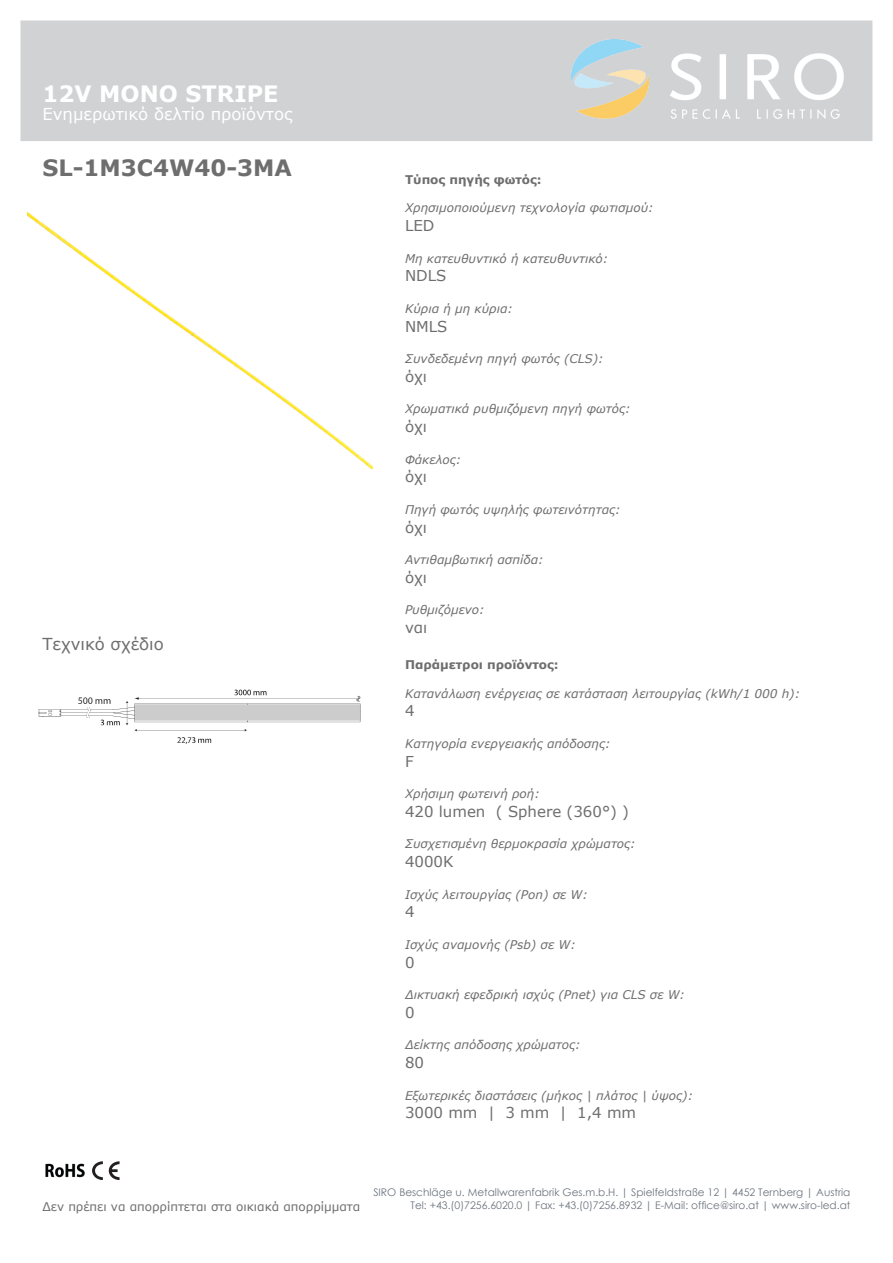
<style>
.page{position:relative;width:893px;height:1263px;background:#fff}
.page>*{position:absolute;margin:0;border:0;box-sizing:border-box;transform-origin:0 0}
.t1{font:700 22.5px "Verdana";color:#6e6e6e}
.t2{font:700 22.5px "Verdana";color:#fff}
.t3{font:16.5px "Verdana";color:#fff}
.t4{font:16.5px "Verdana";color:#6e6e6e}
.t5{font:15px "Verdana";color:#6e6e6e}
.t6{font:italic 12px "Verdana";color:#6e6e6e}
.t7{font:12px "Verdana";color:#6e6e6e}
.t8{font:700 12px "Verdana";color:#6e6e6e}
.t9{font:10.5px/12.6px "Century Gothic";color:#6d747f;text-align:right}
</style>
<div class="page">
<div style="left:21px;top:21px;width:851px;height:120px;background:#d1d2d4"></div>
<img style="left:571px;top:40px;width:272px;height:78px">
<img style="left:45px;top:1163px;width:40px;height:15px">
<svg style="left:92px;top:1161px;width:27px;height:19px"></svg>
<img style="left:27px;top:211px;width:345px;height:258px">
<img style="left:38px;top:689px;width:323px;height:55px">
<h1 class="t2" style="left:42px;top:80px;width:238px">12V MONO STRIPE</h1>
<h2 class="t3" style="left:42px;top:104px;width:251px">Ενημερωτικό δελτίο προϊόντος</h2>
<h1 class="t1" style="left:42px;top:154px;width:251px">SL-1M3C4W40-3MA</h1>
<h2 class="t4" style="left:42px;top:633px;width:123px">Τεχνικό σχέδιο</h2>
<p class="t8" style="left:405px;top:172px;width:138px">Τύπος πηγής φωτός:</p>
<p class="t6" style="left:405px;top:200px;width:250px">Χρησιμοποιούμενη τεχνολογία φωτισμού:</p>
<p class="t5" style="left:405px;top:216px;width:31px">LED</p>
<p class="t6" style="left:405px;top:250px;width:205px">Μη κατευθυντικό ή κατευθυντικό:</p>
<p class="t5" style="left:405px;top:266px;width:43px">NDLS</p>
<p class="t6" style="left:405px;top:301px;width:109px">Κύρια ή μη κύρια:</p>
<p class="t5" style="left:405px;top:316px;width:44px">NMLS</p>
<p class="t6" style="left:405px;top:351px;width:200px">Συνδεδεμένη πηγή φωτός (CLS):</p>
<p class="t5" style="left:405px;top:367px;width:24px">όχι</p>
<p class="t6" style="left:405px;top:401px;width:227px">Χρωματικά ρυθμιζόμενη πηγή φωτός:</p>
<p class="t5" style="left:405px;top:417px;width:24px">όχι</p>
<p class="t6" style="left:405px;top:451px;width:58px">Φάκελος:</p>
<p class="t5" style="left:405px;top:467px;width:24px">όχι</p>
<p class="t6" style="left:405px;top:502px;width:217px">Πηγή φωτός υψηλής φωτεινότητας:</p>
<p class="t5" style="left:405px;top:517px;width:24px">όχι</p>
<p class="t6" style="left:405px;top:552px;width:140px">Αντιθαμβωτική ασπίδα:</p>
<p class="t5" style="left:405px;top:568px;width:24px">όχι</p>
<p class="t6" style="left:405px;top:602px;width:81px">Ρυθμιζόμενο:</p>
<p class="t5" style="left:405px;top:618px;width:24px">ναι</p>
<p class="t8" style="left:405px;top:657px;width:155px">Παράμετροι προϊόντος:</p>
<p class="t6" style="left:405px;top:685px;width:397px">Κατανάλωση ενέργειας σε κατάσταση λειτουργίας (kWh/1 000 h):</p>
<p class="t5" style="left:405px;top:701px;width:11px">4</p>
<p class="t6" style="left:405px;top:736px;width:207px">Κατηγορία ενεργειακής απόδοσης:</p>
<p class="t5" style="left:405px;top:751px;width:10px">F</p>
<p class="t6" style="left:405px;top:786px;width:136px">Χρήσιμη φωτεινή ροή:</p>
<p class="t5" style="left:405px;top:802px;width:225px">420 lumen ( Sphere (360°) )</p>
<p class="t6" style="left:405px;top:836px;width:232px">Συσχετισμένη θερμοκρασία χρώματος:</p>
<p class="t5" style="left:405px;top:852px;width:50px">4000K</p>
<p class="t6" style="left:405px;top:886px;width:184px">Ισχύς λειτουργίας (Pon) σε W:</p>
<p class="t5" style="left:405px;top:902px;width:11px">4</p>
<p class="t6" style="left:405px;top:937px;width:172px">Ισχύς αναμονής (Psb) σε W:</p>
<p class="t5" style="left:405px;top:952px;width:11px">0</p>
<p class="t6" style="left:405px;top:987px;width:282px">Δικτυακή εφεδρική ισχύς (Pnet) για CLS σε W:</p>
<p class="t5" style="left:405px;top:1003px;width:11px">0</p>
<p class="t6" style="left:405px;top:1037px;width:177px">Δείκτης απόδοσης χρώματος:</p>
<p class="t5" style="left:405px;top:1053px;width:21px">80</p>
<p class="t6" style="left:405px;top:1087px;width:290px">Εξωτερικές διαστάσεις (μήκος | πλάτος | ύψος):</p>
<p class="t5" style="left:405px;top:1103px;width:233px">3000 mm | 3 mm | 1,4 mm</p>
<p class="t7" style="left:42px;top:1198px;width:319px">Δεν πρέπει να απορρίπτεται στα οικιακά απορρίμματα</p>
<p class="t9" style="left:373px;top:1186px;width:479px">SIRO Beschläge u. Metallwarenfabrik Ges.m.b.H. | Spielfeldstraße 12 | 4452 Ternberg | Austria<br>Tel: +43.(0)7256.6020.0 | Fax: +43.(0)7256.8932 | E-Mail: office@siro.at | www.siro-led.at</p>
</div>
